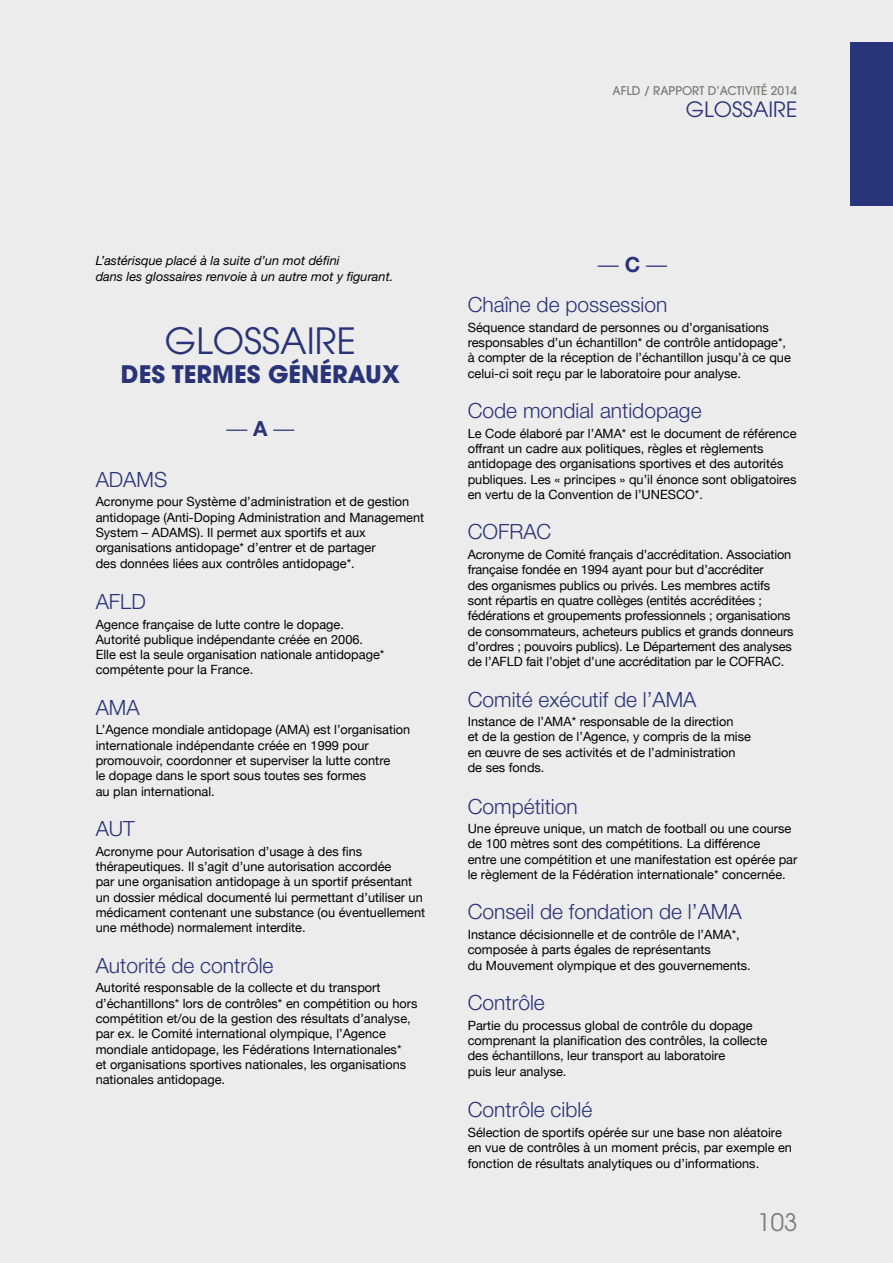
<style>
.page{position:relative;width:893px;height:1263px;background:#ececec}
.page>*{position:absolute;margin:0;border:0;box-sizing:border-box;transform-origin:0 0}
.t1{font:36px "Avant Garde";color:#293377}
.t2{font:700 24px "Avant Garde";color:#293377}
.t3{font:24px "Avant Garde";color:#7b7b7a}
.t4{font:300 21px/40.5px "Helvetica Neue";color:#293377;text-align:right}
.t5{font:21px "Avant Garde";color:#293377}
.t6{font:12.75px/15.3px "Helvetica Neue";color:#000}
.t7{font:italic 12.75px/15.3px "Helvetica Neue";color:#000}
.t8{font:500 12px "Avant Garde";color:#7b7b7a}
.s1{font-weight:700}
</style>
<div class="page">
<div style="left:850px;top:43px;width:43px;height:163px;background:#293377"></div>
<p class="t8" style="left:613px;top:83px;width:57px">AFLD / RAPPORT</p>
<p class="t8" style="left:708px;top:83px;width:19px">D’ACTIVITÉ</p>
<p class="t8" style="left:771px;top:83px;width:28px">2014</p>
<h3 class="t5" style="left:686px;top:97px;width:113px">GLOSSAIRE</h3>
<p class="t7" style="left:96px;top:253px;width:299px">L’astérisque placé à la suite d’un mot défini<br>dans les glossaires renvoie à un autre mot y figurant.</p>
<h1 class="t1" style="left:165px;top:320px;width:193px">GLOSSAIRE</h1>
<h2 class="t2" style="left:121px;top:359px;width:281px">DES TERMES GÉNÉRAUX</h2>
<h3 class="t4" style="left:226px;top:408px;width:70px">— <span class="s1">A</span> —</h3>
<h3 class="t4" style="left:96px;top:459px;width:73px">ADAMS</h3>
<p class="t6" style="left:96px;top:494px;width:330px">Acronyme pour Système d’administration et de gestion antidopage (Anti-Doping Administration and Management System – ADAMS). Il permet aux sportifs et aux organisations antidopage* d’entrer et de partager<br>des données liées aux contrôles antidopage*.</p>
<h3 class="t4" style="left:96px;top:581px;width:52px">AFLD</h3>
<p class="t6" style="left:96px;top:616px;width:290px">Agence française de lutte contre le dopage.<br>Autorité publique indépendante créée en 2006.<br>Elle est la seule organisation nationale antidopage* compétente pour la France.</p>
<h3 class="t4" style="left:96px;top:687px;width:45px">AMA</h3>
<p class="t6" style="left:96px;top:722px;width:316px">L’Agence mondiale antidopage (AMA) est l’organisation internationale indépendante créée en 1999 pour promouvoir, coordonner et superviser la lutte contre<br>le dopage dans le sport sous toutes ses formes<br>au plan international.</p>
<h3 class="t4" style="left:96px;top:808px;width:41px">AUT</h3>
<p class="t6" style="left:96px;top:843px;width:331px">Acronyme pour Autorisation d’usage à des fins thérapeutiques. Il s’agit d’une autorisation accordée<br>par une organisation antidopage à un sportif présentant un dossier médical documenté lui permettant d’utiliser un médicament contenant une substance (ou éventuellement une méthode) normalement interdite.</p>
<h3 class="t4" style="left:96px;top:944px;width:179px">Autorité de contrôle</h3>
<p class="t6" style="left:96px;top:980px;width:323px">Autorité responsable de la collecte et du transport d’échantillons* lors de contrôles* en compétition ou hors compétition et/ou de la gestion des résultats d’analyse, par ex. le Comité international olympique, l’Agence mondiale antidopage, les Fédérations Internationales*<br>et organisations sportives nationales, les organisations nationales antidopage.</p>
<h3 class="t4" style="left:468px;top:243px;width:201px">— <span class="s1">C</span> —<br>Chaîne de possession</h3>
<p class="t6" style="left:468px;top:319px;width:325px">Séquence standard de personnes ou d’organisations responsables d’un échantillon* de contrôle antidopage*, à compter de la réception de l’échantillon jusqu’à ce que celui-ci soit reçu par le laboratoire pour analyse.</p>
<h3 class="t4" style="left:468px;top:390px;width:235px">Code mondial antidopage</h3>
<p class="t6" style="left:468px;top:425px;width:330px">Le Code élaboré par l’AMA* est le document de référence offrant un cadre aux politiques, règles et règlements antidopage des organisations sportives et des autorités publiques. Les « principes » qu’il énonce sont obligatoires en vertu de la Convention de l’UNESCO*.</p>
<h3 class="t4" style="left:468px;top:511px;width:85px">COFRAC</h3>
<p class="t6" style="left:468px;top:547px;width:327px">Acronyme de Comité français d’accréditation. Association française fondée en 1994 ayant pour but d’accréditer<br>des organismes publics ou privés. Les membres actifs sont répartis en quatre collèges (entités accréditées ; fédérations et groupements professionnels ; organisations de consommateurs, acheteurs publics et grands donneurs d’ordres ; pouvoirs publics). Le Département des analyses de l’AFLD fait l’objet d’une accréditation par le COFRAC.</p>
<h3 class="t4" style="left:468px;top:678px;width:230px">Comité exécutif de l’AMA</h3>
<p class="t6" style="left:468px;top:714px;width:285px">Instance de l’AMA* responsable de la direction<br>et de la gestion de l’Agence, y compris de la mise en œuvre de ses activités et de l’administration de ses fonds.</p>
<h3 class="t4" style="left:468px;top:785px;width:112px">Compétition</h3>
<p class="t6" style="left:468px;top:821px;width:331px">Une épreuve unique, un match de football ou une course de 100 mètres sont des compétitions. La différence<br>entre une compétition et une manifestation est opérée par le règlement de la Fédération internationale* concernée.</p>
<h3 class="t4" style="left:468px;top:891px;width:275px">Conseil de fondation de l’AMA</h3>
<p class="t6" style="left:468px;top:927px;width:284px">Instance décisionnelle et de contrôle de l’AMA*, composée à parts égales de représentants<br>du Mouvement olympique et des gouvernements.</p>
<h3 class="t4" style="left:468px;top:982px;width:79px">Contrôle</h3>
<p class="t6" style="left:468px;top:1017px;width:301px">Partie du processus global de contrôle du dopage comprenant la planification des contrôles, la collecte des échantillons, leur transport au laboratoire<br>puis leur analyse.</p>
<h3 class="t4" style="left:468px;top:1089px;width:126px">Contrôle ciblé</h3>
<p class="t6" style="left:468px;top:1124px;width:326px;line-height:15.8px">Sélection de sportifs opérée sur une base non aléatoire en vue de contrôles à un moment précis, par exemple en fonction de résultats analytiques ou d’informations.</p>
<h2 class="t3" style="left:757px;top:1208px;width:41px">103</h2>
</div>
